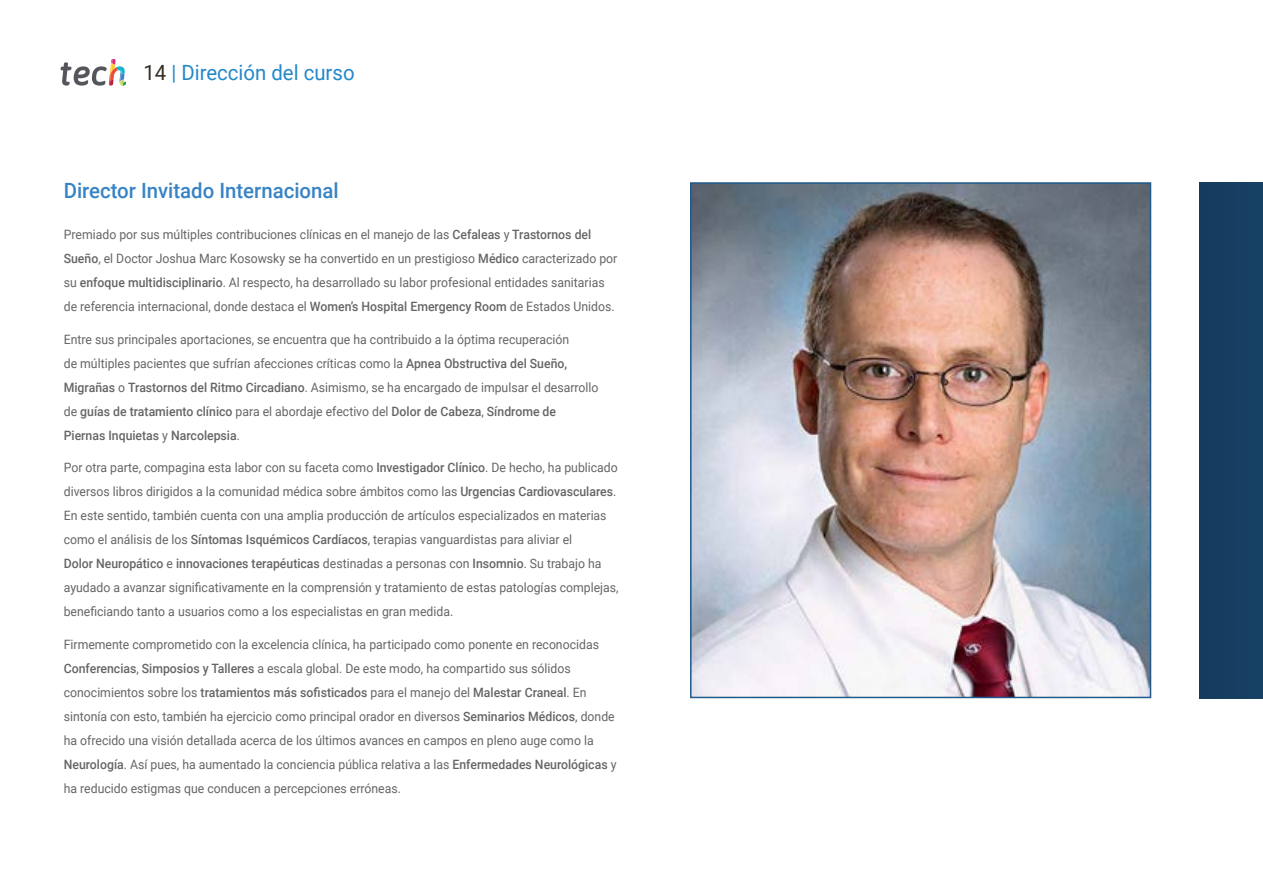
<style>
.page{position:relative;width:1263px;height:893px;background:#fff}
.page>*{position:absolute;margin:0;border:0;box-sizing:border-box;transform-origin:0 0}
.t1{font:500 21px "Roboto";color:#3783c5}
.t2{font:21px "Roboto";color:#2488c9}
.t3{font:12.9px/24px "Roboto";color:#656565;scale:.95 1}
.s1{color:#312e20}
.s2{font-weight:500}
</style>
<div class="page">
<div style="left:1199px;top:182px;width:64px;height:516px;background:#163e61"></div>
<img style="left:693px;top:185px;width:455px;height:510px">
<div style="left:690px;top:182px;width:461px;height:516px;border:2px solid #20598b"></div>
<svg style="left:61px;top:59px;width:65px;height:27px"></svg>
<h1 class="t2" style="left:144px;top:57px;width:213px"><span class="s1">14</span> | Dirección del curso</h1>
<h1 class="t1" style="left:64px;top:176px;width:276px">Director Invitado Internacional</h1>
<p class="t3" style="left:64px;top:222px;width:584px">Premiado por sus múltiples contribuciones clínicas en el manejo de las <span class="s2">Cefaleas</span> y <span class="s2">Trastornos del Sueño</span>, el Doctor Joshua Marc Kosowsky se ha convertido en un prestigioso <span class="s2">Médico</span> caracterizado por su <span class="s2">enfoque multidisciplinario</span>. Al respecto, ha desarrollado su labor profesional entidades sanitarias de referencia internacional, donde destaca el <span class="s2">Women’s Hospital Emergency Room</span> de Estados Unidos.</p>
<p class="t3" style="left:64px;top:327px;width:564px">Entre sus principales aportaciones, se encuentra que ha contribuido a la óptima recuperación<br>de múltiples pacientes que sufrían afecciones críticas como la <span class="s2">Apnea Obstructiva del Sueño, Migrañas</span> o <span class="s2">Trastornos del Ritmo Circadiano</span>. Asimismo, se ha encargado de impulsar el desarrollo de <span class="s2">guías de tratamiento clínico</span> para el abordaje efectivo del <span class="s2">Dolor de Cabeza</span>, <span class="s2">Síndrome de Piernas Inquietas</span> y <span class="s2">Narcolepsia</span>.</p>
<p class="t3" style="left:64px;top:455px;width:585px">Por otra parte, compagina esta labor con su faceta como <span class="s2">Investigador Clínico</span>. De hecho, ha publicado diversos libros dirigidos a la comunidad médica sobre ámbitos como las <span class="s2">Urgencias Cardiovasculares</span>.<br>En este sentido, también cuenta con una amplia producción de artículos especializados en materias como el análisis de los <span class="s2">Síntomas Isquémicos Cardíacos</span>, terapias vanguardistas para aliviar el<br><span class="s2">Dolor Neuropático</span> e <span class="s2">innovaciones terapéuticas</span> destinadas a personas con <span class="s2">Insomnio</span>. Su trabajo ha ayudado a avanzar significativamente en la comprensión y tratamiento de estas patologías complejas, beneficiando tanto a usuarios como a los especialistas en gran medida.</p>
<p class="t3" style="left:64px;top:632px;width:583px">Firmemente comprometido con la excelencia clínica, ha participado como ponente en reconocidas <span class="s2">Conferencias</span>, <span class="s2">Simposios y Talleres</span> a escala global. De este modo, ha compartido sus sólidos conocimientos sobre los <span class="s2">tratamientos más sofisticados</span> para el manejo del <span class="s2">Malestar Craneal</span>. En sintonía con esto, también ha ejercicio como principal orador en diversos <span class="s2">Seminarios Médicos</span>, donde ha ofrecido una visión detallada acerca de los últimos avances en campos en pleno auge como la <span class="s2">Neurología</span>. Así pues, ha aumentado la conciencia pública relativa a las <span class="s2">Enfermedades Neurológicas</span> y ha reducido estigmas que conducen a percepciones erróneas.</p>
</div>
